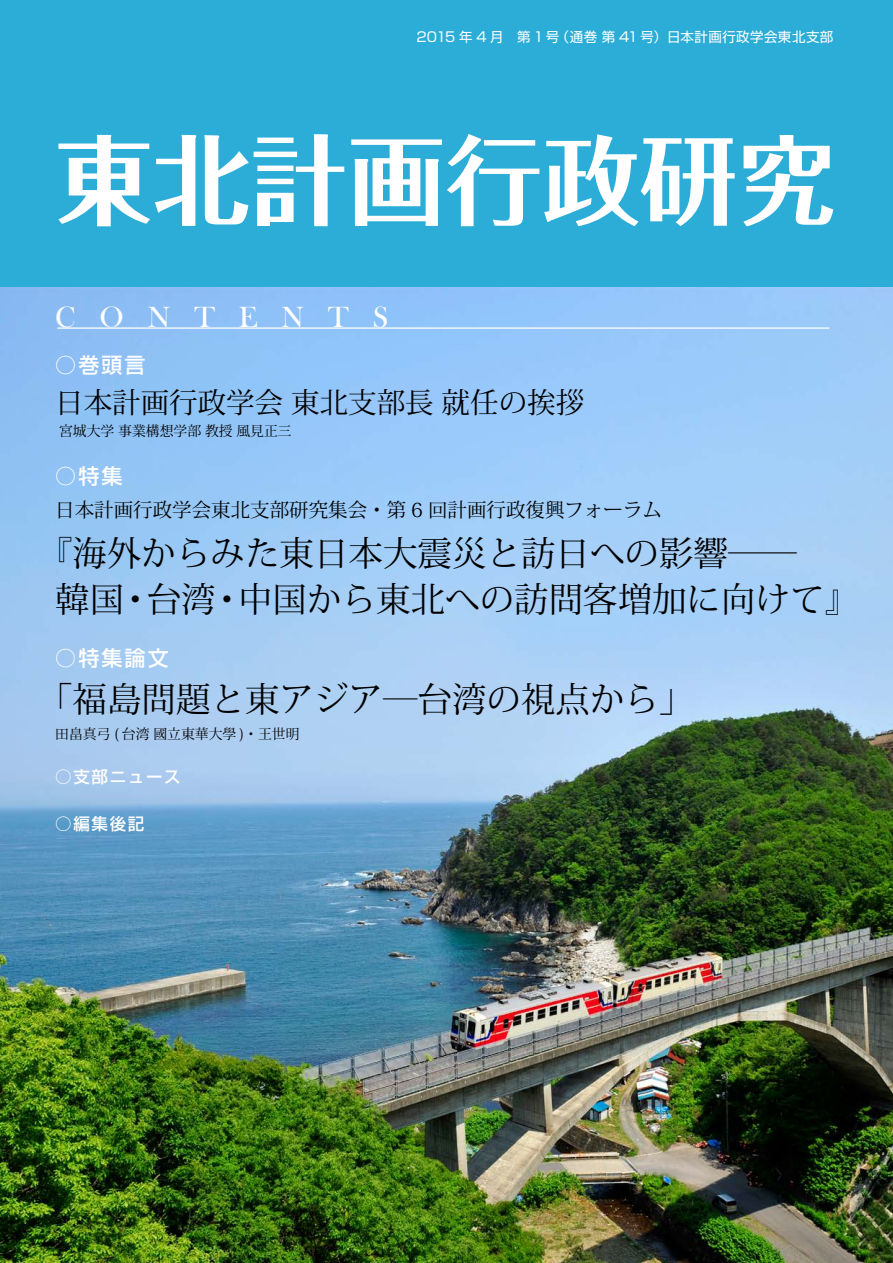
<style>
.page{position:relative;width:893px;height:1263px;background:#fff}
.page>*{position:absolute;margin:0;border:0;box-sizing:border-box;transform-origin:0 0}
.t1{font:700 97.5px "Folk Pro";color:#fff}
.t2{font:34.5px/45.5px "Koz Min Pro";color:#000}
.t3{font:30px "Bask Old Face";letter-spacing:.8em;color:#fff}
.t4{font:28.5px "Koz Min Pro";color:#000}
.t5{font:500 21px "Shin Go Pro";letter-spacing:.1em;color:#fff}
.t6{font:19.5px "Koz Min Pro";color:#000}
.t7{font:500 16.5px "Shin Go Pro";letter-spacing:.1em;color:#fff}
.t8{font:13.8px "Koz Min Pro";color:#000}
.t9{font:13.5px "Shin Go Pro";letter-spacing:.025em;color:#fff}
</style>
<div class="page">
<div style="left:0;top:0;width:893px;height:289px;background:#2badd7"></div>
<img style="left:0;top:287px;width:893px;height:976px">
<hr style="left:57px;top:327px;width:772px;height:2px;background:#fff">
<p class="t9" style="left:416px;top:25px;width:419px">2015 年 4 月　第 1 号（通巻 第 41 号）日本計画行政学会東北支部</p>
<h1 class="t1" style="left:55px;top:97px;width:782px">東北計画行政研究</h1>
<p class="t3" style="left:55px;top:301px;width:335px">CONTENTS</p>
<p class="t5" style="left:55px;top:348px;width:92px">○巻頭言</p>
<p class="t4" style="left:55px;top:382px;width:530px">日本計画行政学会 東北支部長 就任の挨拶</p>
<p class="t8" style="left:59px;top:421px;width:234px">宮城大学 事業構想学部 教授 風見正三</p>
<p class="t5" style="left:55px;top:459px;width:69px">○特集</p>
<p class="t6" style="left:55px;top:496px;width:608px">日本計画行政学会東北支部研究集会・第 6 回計画行政復興フォーラム</p>
<p class="t2" style="left:55px;top:530px;width:805px;text-indent:-17px">『海外からみた東日本大震災と訪日への影響――<br>韓国・台湾・中国から東北への訪問客増加に向けて』</p>
<p class="t5" style="left:55px;top:641px;width:115px">○特集論文</p>
<p class="t2" style="left:38px;top:675px;width:657px">「福島問題と東アジア―台湾の視点から」</p>
<p class="t8" style="left:55px;top:724px;width:246px">田畠真弓 ( 台湾 國立東華大學 )・王世明</p>
<p class="t7" style="left:55px;top:763px;width:127px">○支部ニュース</p>
<p class="t7" style="left:55px;top:810px;width:91px">○編集後記</p>
</div>
